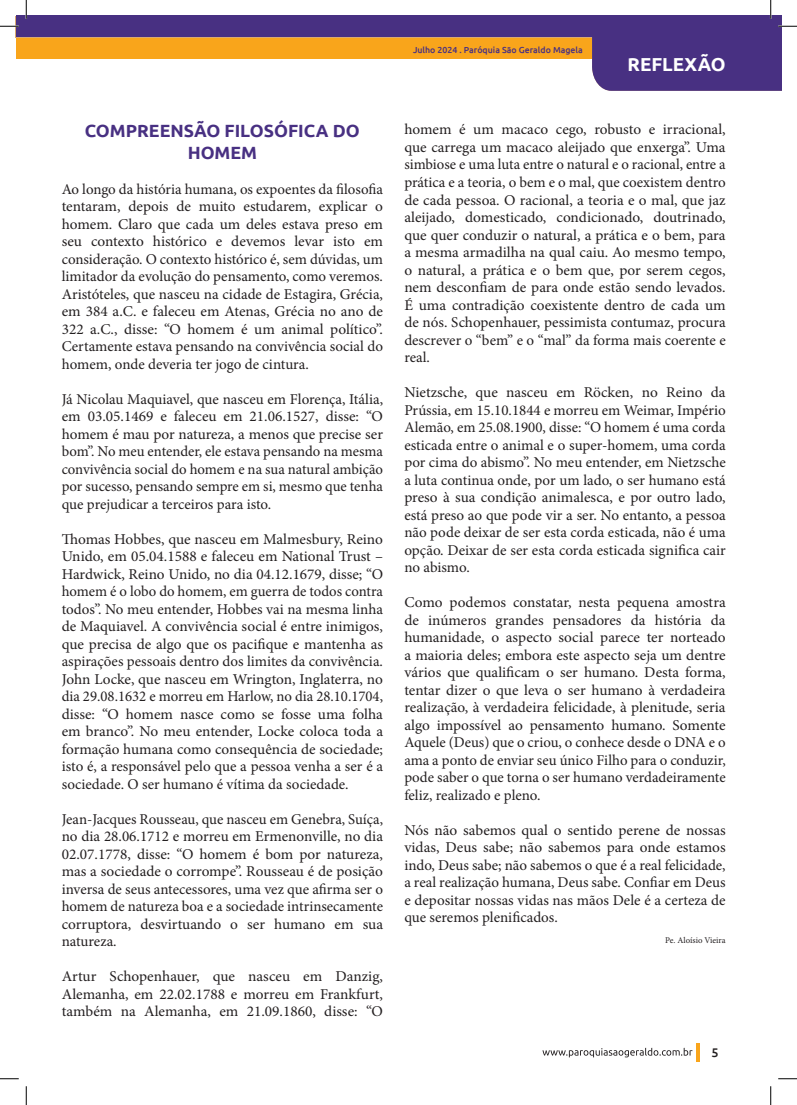
<style>
.page{position:relative;width:797px;height:1105px;background:#fff}
.page>*{position:absolute;margin:0;border:0;box-sizing:border-box;transform-origin:0 0}
.t1{font:700 18.75px "Ubuntu";color:#fff}
.t2{font:700 17.62px/21.2px "Ubuntu";color:#483082;text-align:center}
.t3{font:15px/17.5px "Minion Pro";color:#231f20;text-align:justify}
.t4{font:500 12.5px "Ubuntu";color:#231f20}
.t5{font:500 8.75px "Ubuntu";color:#483082}
.t6{font:8.75px "Minion Pro";color:#231f20}
</style>
<div class="page">
<hr style="left:696px;top:1043px;width:4px;height:19px;background:#f9a51b">
<svg style="left:542px;top:1048px;width:150px;height:9px"></svg>
<div style="left:16px;top:38px;width:584px;height:21px;background:#f9a51b"></div>
<div style="left:16px;top:16px;width:10px;height:22px;background:#d9aa71"></div>
<div style="left:26px;top:16px;width:566px;height:22px;background:#d9aa71"></div>
<div style="left:16px;top:16px;width:584px;height:21px;background:#483082"></div>
<svg style="left:0;top:25px;width:19px;height:2px"></svg>
<svg style="left:0;top:1078px;width:19px;height:1px"></svg>
<svg style="left:778px;top:1078px;width:19px;height:1px"></svg>
<svg style="left:25px;top:0;width:2px;height:19px"></svg>
<svg style="left:25px;top:1086px;width:2px;height:19px"></svg>
<svg style="left:592px;top:0;width:205px;height:91px"></svg>
<svg style="left:770px;top:1086px;width:1px;height:19px"></svg>
<p class="t2" style="left:85px;top:120px;width:276px">COMPREENSÃO FILOSÓFICA DO<br>HOMEM</p>
<p class="t3" style="left:62px;top:180px;width:323px">Ao longo da história humana, os expoentes da filosofia tentaram, depois de muito estudarem, explicar o homem. Claro que cada um deles estava preso em seu contexto histórico e devemos levar isto em consideração. O contexto histórico é, sem dúvidas, um limitador da evolução do pensamento, como veremos.<br>Aristóteles, que nasceu na cidade de Estagira, Grécia, em 384 a.C. e faleceu em Atenas, Grécia no ano de 322 a.C., disse: “O homem é um animal político”.<br>Certamente estava pensando na convivência social do homem, onde deveria ter jogo de cintura.</p>
<p class="t3" style="left:62px;top:390px;width:323px">Já Nicolau Maquiavel, que nasceu em Florença, Itália, em 03.05.1469 e faleceu em 21.06.1527, disse: “O homem é mau por natureza, a menos que precise ser bom”. No meu entender, ele estava pensando na mesma convivência social do homem e na sua natural ambição por sucesso, pensando sempre em si, mesmo que tenha que prejudicar a terceiros para isto.</p>
<p class="t3" style="left:62px;top:530px;width:323px">Thomas Hobbes, que nasceu em Malmesbury, Reino Unido, em 05.04.1588 e faleceu em National Trust – Hardwick, Reino Unido, no dia 04.12.1679, disse; “O homem é o lobo do homem, em guerra de todos contra todos”. No meu entender, Hobbes vai na mesma linha de Maquiavel. A convivência social é entre inimigos, que precisa de algo que os pacifique e mantenha as aspirações pessoais dentro dos limites da convivência.<br>John Locke, que nasceu em Wrington, Inglaterra, no dia 29.08.1632 e morreu em Harlow, no dia 28.10.1704, disse: “O homem nasce como se fosse uma folha em branco”. No meu entender, Locke coloca toda a formação humana como consequência de sociedade; isto é, a responsável pelo que a pessoa venha a ser é a sociedade. O ser humano é vítima da sociedade.</p>
<p class="t3" style="left:62px;top:810px;width:323px">Jean-Jacques Rousseau, que nasceu em Genebra, Suíça, no dia 28.06.1712 e morreu em Ermenonville, no dia 02.07.1778, disse: “O homem é bom por natureza, mas a sociedade o corrompe”. Rousseau é de posição inversa de seus antecessores, uma vez que afirma ser o homem de natureza boa e a sociedade intrinsecamente corruptora, desvirtuando o ser humano em sua natureza.</p>
<p class="t3" style="left:62px;top:968px;width:323px">Artur Schopenhauer, que nasceu em Danzig, Alemanha, em 22.02.1788 e morreu em Frankfurt, também na Alemanha, em 21.09.1860, disse: “O</p>
<p class="t5" style="left:413px;top:44px;width:171px">Julho 2024 . Paróquia São Geraldo Magela</p>
<p class="t1" style="left:627px;top:53px;width:100px">REFLEXÃO</p>
<p class="t3" style="left:404px;top:121px;width:323px">homem é um macaco cego, robusto e irracional, que carrega um macaco aleijado que enxerga”. Uma simbiose e uma luta entre o natural e o racional, entre a prática e a teoria, o bem e o mal, que coexistem dentro de cada pessoa. O racional, a teoria e o mal, que jaz aleijado, domesticado, condicionado, doutrinado, que quer conduzir o natural, a prática e o bem, para a mesma armadilha na qual caiu. Ao mesmo tempo, o natural, a prática e o bem que, por serem cegos, nem desconfiam de para onde estão sendo levados.<br>É uma contradição coexistente dentro de cada um de nós. Schopenhauer, pessimista contumaz, procura descrever o “bem” e o “mal” da forma mais coerente e real.</p>
<p class="t3" style="left:404px;top:384px;width:323px">Nietzsche, que nasceu em Röcken, no Reino da Prússia, em 15.10.1844 e morreu em Weimar, Império Alemão, em 25.08.1900, disse: “O homem é uma corda esticada entre o animal e o super-homem, uma corda por cima do abismo”. No meu entender, em Nietzsche a luta continua onde, por um lado, o ser humano está preso à sua condição animalesca, e por outro lado, está preso ao que pode vir a ser. No entanto, a pessoa não pode deixar de ser esta corda esticada, não é uma opção. Deixar de ser esta corda esticada significa cair no abismo.</p>
<p class="t3" style="left:404px;top:594px;width:323px">Como podemos constatar, nesta pequena amostra de inúmeros grandes pensadores da história da humanidade, o aspecto social parece ter norteado a maioria deles; embora este aspecto seja um dentre vários que qualificam o ser humano. Desta forma, tentar dizer o que leva o ser humano à verdadeira realização, à verdadeira felicidade, à plenitude, seria algo impossível ao pensamento humano. Somente Aquele (Deus) que o criou, o conhece desde o DNA e o ama a ponto de enviar seu único Filho para o conduzir, pode saber o que torna o ser humano verdadeiramente feliz, realizado e pleno.</p>
<p class="t3" style="left:404px;top:821px;width:323px">Nós não sabemos qual o sentido perene de nossas vidas, Deus sabe; não sabemos para onde estamos indo, Deus sabe; não sabemos o que é a real felicidade, a real realização humana, Deus sabe. Confiar em Deus e depositar nossas vidas nas mãos Dele é a certeza de que seremos plenificados.</p>
<p class="t6" style="left:665px;top:934px;width:62px">Pe. Aloísio Vieira</p>
<p class="t4" style="left:711px;top:1045px;width:9px">5</p>
</div>
